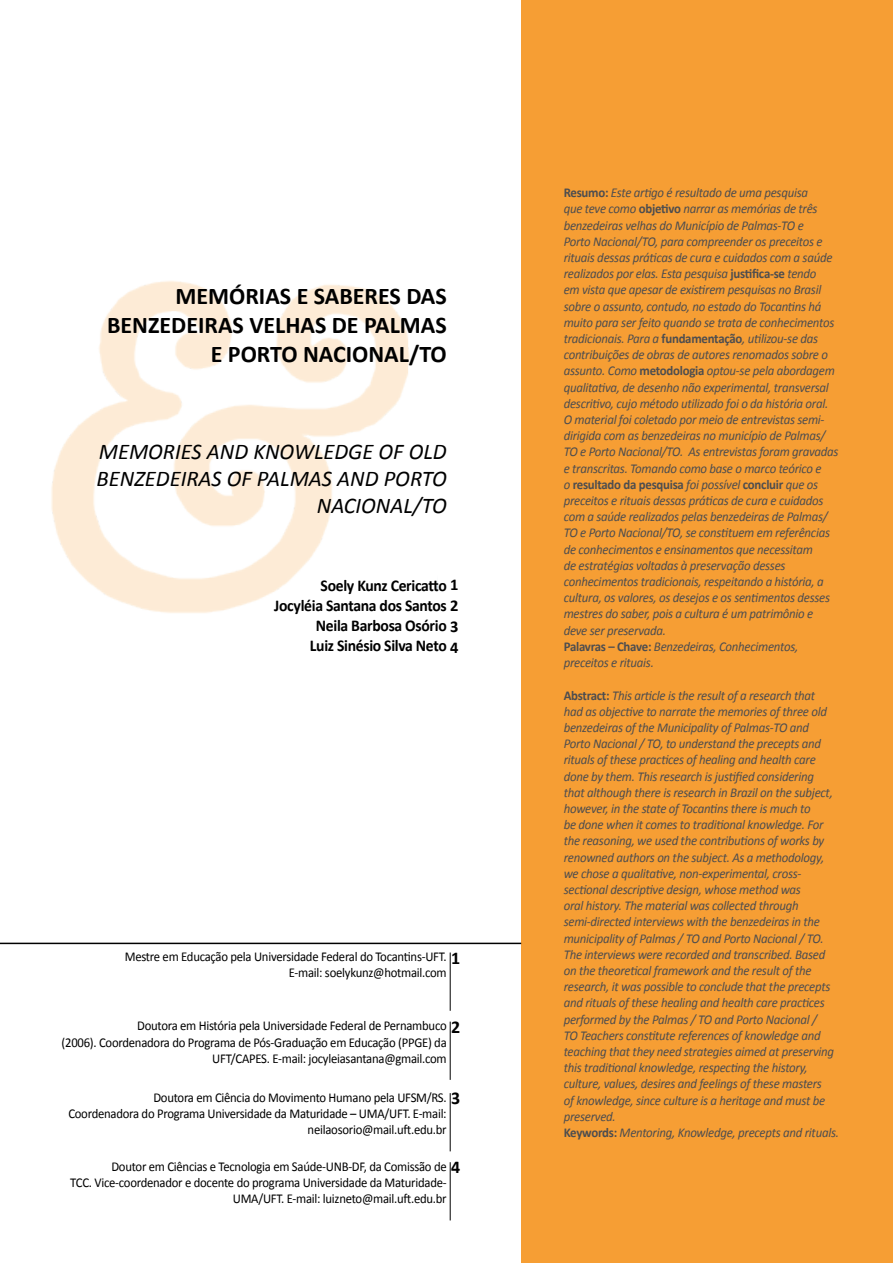
<style>
.page{position:relative;width:893px;height:1263px;background:#fff}
.page>*{position:absolute;margin:0;border:0;box-sizing:border-box;transform-origin:0 0}
.t1{font:700 24px/28.8px "Calibri";color:#000;text-align:right}
.t2{font:italic 22.5px/27px "Calibri";color:#000;text-align:right}
.t3{font:700 18px "Calibri";color:#000}
.t4{font:700 16.5px "Calibri";letter-spacing:-.02em;color:#000;scale:.95 1}
.t5{font:700 16.5px "Calibri";letter-spacing:-.02em;color:#000}
.t6{font:italic 13.5px/16.2px "Calibri";letter-spacing:-.02em;color:#4d4d4f;scale:.95 1}
.t7{font:13.5px/16.2px "Calibri";letter-spacing:-.02em;color:#000;text-align:right;scale:.94 1}
.s1{font-weight:700;font-style:normal}
</style>
<div class="page">
<div style="left:521px;top:0;width:372px;height:1263px;background:#f69e34"></div>
<img style="left:51px;top:281px;width:386px;height:332px">
<hr style="left:0;top:943px;width:521px;height:1px;background:#000">
<hr style="left:450px;top:952px;width:1px;height:59px;background:#000">
<hr style="left:450px;top:1093px;width:1px;height:58px;background:#000">
<hr style="left:450px;top:1021px;width:1px;height:59px;background:#000">
<hr style="left:450px;top:1162px;width:1px;height:58px;background:#000">
<h1 class="t1" style="left:107px;top:282px;width:341px">MEMÓRIAS E SABERES DAS<br>BENZEDEIRAS VELHAS DE PALMAS<br>E PORTO NACIONAL/TO</h1>
<h2 class="t2" style="left:97px;top:437px;width:352px">MEMORIES AND KNOWLEDGE OF OLD<br>BENZEDEIRAS OF PALMAS AND PORTO<br>NACIONAL/TO</h2>
<p class="t4" style="left:321px;top:575px;width:147px">Soely Kunz Cericatto 1</p>
<p class="t4" style="left:274px;top:595px;width:195px">Jocyléia Santana dos Santos 2</p>
<p class="t4" style="left:316px;top:615px;width:152px">Neila Barbosa Osório 3</p>
<p class="t4" style="left:310px;top:635px;width:146px">Luiz Sinésio Silva Neto</p>
<p class="t5" style="left:450px;top:637px;width:10px">4</p>
<p class="t7" style="left:125px;top:949px;width:344px">Mestre em Educação pela Universidade Federal do Tocantins-UFT.<br>E-mail: soelykunz@hotmail.com</p>
<h3 class="t3" style="left:451px;top:946px;width:11px">1</h3>
<p class="t7" style="left:62px;top:1018px;width:411px">Doutora em História pela Universidade Federal de Pernambuco<br>(2006). Coordenadora do Programa de Pós-Graduação em Educação (PPGE) da<br>UFT/CAPES. E-mail: jocyleiasantana@gmail.com</p>
<h3 class="t3" style="left:451px;top:1015px;width:11px">2</h3>
<p class="t7" style="left:68px;top:1089px;width:404px">Doutora em Ciência do Movimento Humano pela UFSM/RS.<br>Coordenadora do Programa Universidade da Maturidade – UMA/UFT. E-mail: neilaosorio@mail.uft.edu.br</p>
<h3 class="t3" style="left:451px;top:1087px;width:11px">3</h3>
<p class="t7" style="left:70px;top:1158px;width:402px">Doutor em Ciências e Tecnologia em Saúde-UNB-DF, da Comissão de<br>TCC. Vice-coordenador e docente do programa Universidade da Maturidade-<br>UMA/UFT. E-mail: luizneto@mail.uft.edu.br</p>
<h3 class="t3" style="left:451px;top:1156px;width:11px">4</h3>
<p class="t6" style="left:564px;top:184px;width:291px"><span class="s1">Resumo:</span> Este artigo é resultado de uma pesquisa<br>que teve como <span class="s1">objetivo</span> narrar as memórias de três benzedeiras velhas do Município de Palmas-TO e<br>Porto Nacional/TO, para compreender os preceitos e rituais dessas práticas de cura e cuidados com a saúde realizados por elas. Esta pesquisa <span class="s1">justifica-se</span> tendo<br>em vista que apesar de existirem pesquisas no Brasil sobre o assunto, contudo, no estado do Tocantins há muito para ser feito quando se trata de conhecimentos tradicionais. Para a <span class="s1">fundamentação</span>, utilizou-se das contribuições de obras de autores renomados sobre o assunto. Como <span class="s1">metodologia</span> optou-se pela abordagem qualitativa, de desenho não experimental, transversal descritivo, cujo método utilizado foi o da história oral.<br>O material foi coletado por meio de entrevistas semi&shy;dirigida com as benzedeiras no município de Palmas/ TO e Porto Nacional/TO. As entrevistas foram gravadas e transcritas. Tomando como base o marco teórico e<br>o <span class="s1">resultado da pesquisa</span> foi possível <span class="s1">concluir</span> que os preceitos e rituais dessas práticas de cura e cuidados com a saúde realizados pelas benzedeiras de Palmas/ TO e Porto Nacional/TO, se constituem em referências de conhecimentos e ensinamentos que necessitam<br>de estratégias voltadas à preservação desses conhecimentos tradicionais, respeitando a história, a cultura, os valores, os desejos e os sentimentos desses mestres do saber, pois a cultura é um patrimônio e deve ser preservada.<br><span class="s1">Palavras – Chave:</span> Benzedeiras, Conhecimentos, preceitos e rituais.</p>
<p class="t6" style="left:564px;top:686px;width:291px"><span class="s1">Abstract:</span> This article is the result of a research that<br>had as objective to narrate the memories of three old benzedeiras of the Municipality of Palmas-TO and Porto Nacional / TO, to understand the precepts and rituals of these practices of healing and health care done by them. This research is justified considering<br>that although there is research in Brazil on the subject, however, in the state of Tocantins there is much to<br>be done when it comes to traditional knowledge. For the reasoning, we used the contributions of works by renowned authors on the subject. As a methodology, we chose a qualitative, non-experimental, cross&shy;sectional descriptive design, whose method was<br>oral history. The material was collected through semi-directed interviews with the benzedeiras in the municipality of Palmas / TO and Porto Nacional / TO.<br>The interviews were recorded and transcribed. Based on the theoretical framework and the result of the research, it was possible to conclude that the precepts and rituals of these healing and health care practices performed by the Palmas / TO and Porto Nacional /<br>TO Teachers constitute references of knowledge and teaching that they need strategies aimed at preserving this traditional knowledge, respecting the history, culture, values, desires and feelings of these masters<br>of knowledge, since culture is a heritage and must be preserved.<br><span class="s1">Keywords:</span> Mentoring, Knowledge, precepts and rituals.</p>
</div>
